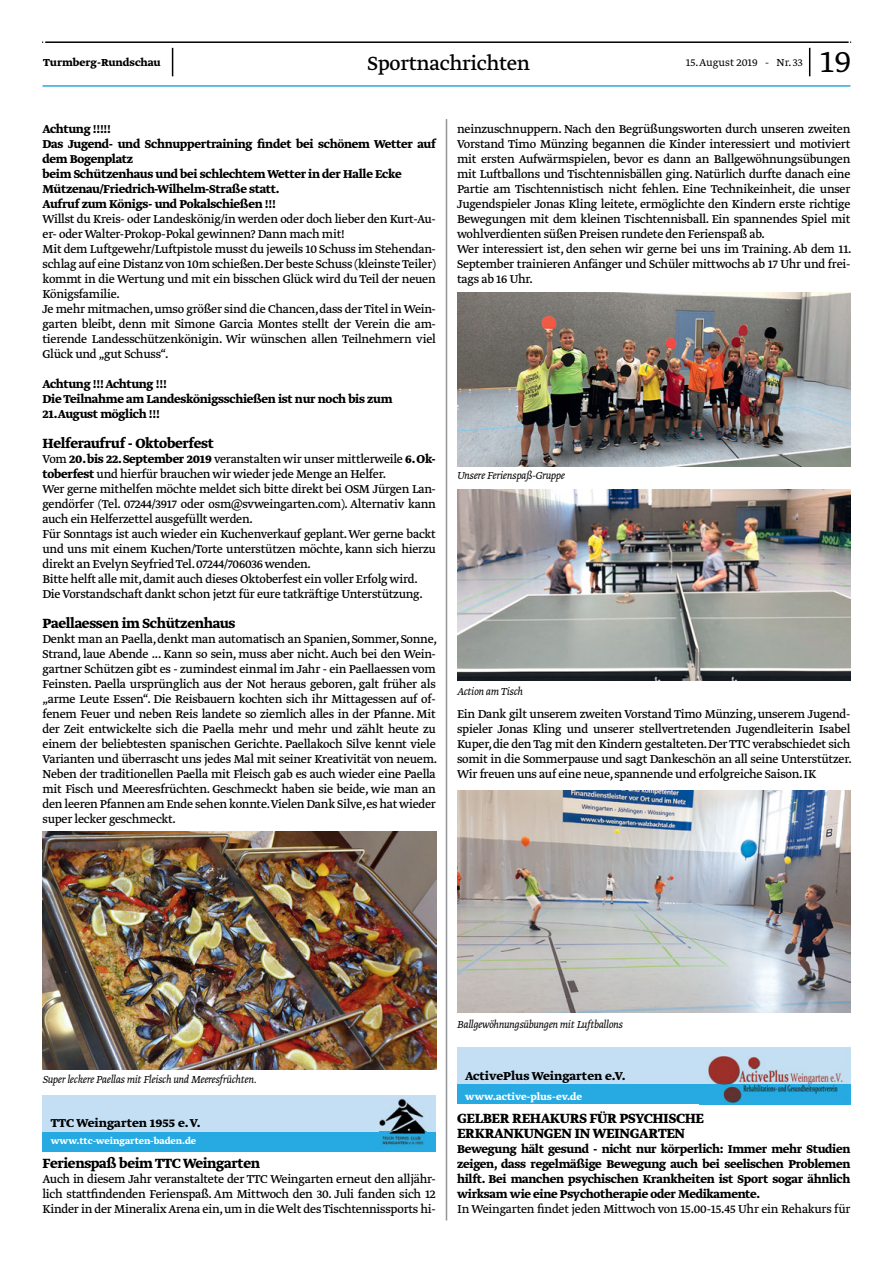
<style>
.page{position:relative;width:893px;height:1263px;background:#fff}
.page>*{position:absolute;margin:0;border:0;box-sizing:border-box;transform-origin:0 0}
.t1{font:300 36px "Greta Text Std";color:#000}
.t2{font:22.5px "Greta Text Std";letter-spacing:-.015em;color:#000}
.t3{font:700 15.75px/15px "Greta Text Std";letter-spacing:-.02em;color:#000}
.t4{font:13.5px/15px "Greta Text Std";letter-spacing:-.02em;color:#000}
.t5{font:700 13.5px/15px "Greta Text Std";letter-spacing:-.02em;color:#000}
.t6{font:13.5px "Greta Text Std Regular Min";letter-spacing:-.02em;color:#000}
.t7{font:700 13.5px "Greta Text Std";color:#000}
.t8{font:italic 300 12px "Greta Text Std";letter-spacing:-.02em;color:#000}
.t9{font:300 12px "Greta Text Std";color:#000}
.t10{font:700 12px "Greta Text Std";color:#000}
.t11{font:700 11.25px "Greta Text Std";color:#fff}
.t12{font:700 10.5px "Greta Text Std";color:#fff}
.s1{font-weight:700}
</style>
<div class="page">
<hr style="left:43px;top:85px;width:807px;height:2px;background:#27aae1">
<hr style="left:45px;top:41px;width:804px;height:2px;background:#000">
<svg style="left:809px;top:48px;width:1px;height:28px"></svg>
<svg style="left:172px;top:48px;width:1px;height:28px"></svg>
<hr style="left:446px;top:119px;width:1px;height:1101px;background:#939598">
<img style="left:43px;top:831px;width:393px;height:238px">
<div style="left:43px;top:1094px;width:393px;height:57px;background:#c4dff4"></div>
<div style="left:43px;top:1131px;width:393px;height:20px;background:#27aae1"></div>
<img style="left:379px;top:1099px;width:47px;height:47px">
<img style="left:457px;top:293px;width:394px;height:174px">
<img style="left:457px;top:489px;width:394px;height:192px">
<img style="left:457px;top:791px;width:394px;height:221px">
<div style="left:457px;top:1047px;width:393px;height:57px;background:#c4dff4"></div>
<div style="left:457px;top:1084px;width:393px;height:20px;background:#27aae1"></div>
<img style="left:705px;top:1056px;width:138px;height:48px">
<p class="t10" style="left:43px;top:56px;width:119px">Turmberg-Rundschau</p>
<h2 class="t2" style="left:368px;top:50px;width:164px">Sportnachrichten</h2>
<p class="t9" style="left:686px;top:56px;width:118px">15. August 2019 - Nr. 33</p>
<h1 class="t1" style="left:820px;top:41px;width:32px">19</h1>
<p class="t5" style="left:43px;top:122px;width:395px">Achtung !!!!!<br>Das Jugend- und Schnuppertraining findet bei schönem Wetter auf dem Bogenplatz<br>beim Schützenhaus und bei schlechtem Wetter in der Halle Ecke Mützenau/Friedrich-Wilhelm-Straße statt.<br>Aufruf zum Königs- und Pokalschießen !!!</p>
<p class="t4" style="left:43px;top:212px;width:395px">Willst du Kreis- oder Landeskönig/in werden oder doch lieber den Kurt-Au&shy;er- oder Walter-Prokop-Pokal gewinnen? Dann mach mit!<br>Mit dem Luftgewehr/Luftpistole musst du jeweils 10 Schuss im Stehendan&shy;schlag auf eine Distanz von 10m schießen.Der beste Schuss (kleinste Teiler) kommt in die Wertung und mit ein bisschen Glück wird du Teil der neuen Königsfamilie.<br>Je mehr mitmachen, umso größer sind die Chancen, dass der Titel in Wein&shy;garten bleibt, denn mit Simone Garcia Montes stellt der Verein die am&shy;tierende Landesschützenkönigin. Wir wünschen allen Teilnehmern viel Glück und „gut Schuss“.</p>
<p class="t5" style="left:43px;top:377px;width:352px">Achtung !!! Achtung !!!<br>Die Teilnahme am Landeskönigsschießen ist nur noch bis zum<br>21.August möglich !!!</p>
<p class="t3" style="left:43px;top:436px;width:173px">Helferaufruf - Oktoberfest</p>
<p class="t4" style="left:43px;top:452px;width:395px">Vom <span class="s1">20. bis 22. September 2019</span> veranstalten wir unser mittlerweile <span class="s1">6. Ok&shy;toberfest</span> und hierfür brauchen wir wieder jede Menge an Helfer.<br>Wer gerne mithelfen möchte meldet sich bitte direkt bei OSM Jürgen Lan&shy;gendörfer (Tel. 07244/3917 oder osm@svweingarten.com). Alternativ kann auch ein Helferzettel ausgefüllt werden.<br>Für Sonntags ist auch wieder ein Kuchenverkauf geplant. Wer gerne backt und uns mit einem Kuchen/Torte unterstützen möchte, kann sich hierzu direkt an Evelyn Seyfried Tel. 07244/706036 wenden.<br>Bitte helft alle mit, damit auch dieses Oktoberfest ein voller Erfolg wird.<br>Die Vorstandschaft dankt schon jetzt für eure tatkräftige Unterstützung.</p>
<p class="t3" style="left:43px;top:616px;width:194px">Paellaessen im Schützenhaus</p>
<p class="t4" style="left:43px;top:632px;width:396px;text-align:justify">Denkt man an Paella, denkt man automatisch an Spanien, Sommer, Sonne, Strand, laue Abende ... Kann so sein, muss aber nicht. Auch bei den Wein&shy;gartner Schützen gibt es - zumindest einmal im Jahr - ein Paellaessen vom Feinsten. Paella ursprünglich aus der Not heraus geboren, galt früher als „arme Leute Essen“. Die Reisbauern kochten sich ihr Mittagessen auf of&shy;fenem Feuer und neben Reis landete so ziemlich alles in der Pfanne. Mit der Zeit entwickelte sich die Paella mehr und mehr und zählt heute zu einem der beliebtesten spanischen Gerichte. Paellakoch Silve kennt viele Varianten und überrascht uns jedes Mal mit seiner Kreativität von neuem.<br>Neben der traditionellen Paella mit Fleisch gab es auch wieder eine Paella mit Fisch und Meeresfrüchten. Geschmeckt haben sie beide, wie man an den leeren Pfannen am Ende sehen konnte.Vielen Dank Silve,es hat wieder super lecker geschmeckt.</p>
<p class="t4" style="left:457px;top:122px;width:396px">neinzuschnuppern. Nach den Begrüßungsworten durch unseren zweiten Vorstand Timo Münzing begannen die Kinder interessiert und motiviert mit ersten Aufwärmspielen, bevor es dann an Ballgewöhnungsübungen mit Luftballons und Tischtennisbällen ging. Natürlich durfte danach eine Partie am Tischtennistisch nicht fehlen. Eine Technikeinheit, die unser Jugendspieler Jonas Kling leitete, ermöglichte den Kindern erste richtige Bewegungen mit dem kleinen Tischtennisball. Ein spannendes Spiel mit wohlverdienten süßen Preisen rundete den Ferienspaß ab.<br>Wer interessiert ist, den sehen wir gerne bei uns im Training. Ab dem 11.<br>September trainieren Anfänger und Schüler mittwochs ab 17 Uhr und frei&shy;tags ab 16 Uhr.</p>
<p class="t8" style="left:457px;top:468px;width:109px">Unsere Ferienspaß-Gruppe</p>
<p class="t8" style="left:457px;top:684px;width:67px">Action am Tisch</p>
<p class="t4" style="left:457px;top:707px;width:396px;text-align:justify">Ein Dank gilt unserem zweiten Vorstand Timo Münzing, unserem Jugend&shy;spieler Jonas Kling und unserer stellvertretenden Jugendleiterin Isabel Kuper, die den Tag mit den Kindern gestalteten. Der TTC verabschiedet sich somit in die Sommerpause und sagt Dankeschön an all seine Unterstützer.<br>Wir freuen uns auf eine neue, spannende und erfolgreiche Saison. IK</p>
<p class="t8" style="left:43px;top:1072px;width:216px">Super leckere Paellas mit Fleisch und Meeresfrüchten.</p>
<p class="t7" style="left:51px;top:1115px;width:152px">TTC Weingarten 1955 e. V.</p>
<p class="t12" style="left:51px;top:1135px;width:147px">www.ttc-weingarten-baden.de</p>
<p class="t3" style="left:43px;top:1156px;width:219px">Ferienspaß beim TTC Weingarten</p>
<p class="t4" style="left:43px;top:1172px;width:395px;text-align:justify">Auch in diesem Jahr veranstaltete der TTC Weingarten erneut den alljähr&shy;lich stattfindenden Ferienspaß. Am Mittwoch den 30. Juli fanden sich 12<br>Kinder in der Mineralix Arena ein, um in die Welt des Tischtennissports hi-</p>
<p class="t8" style="left:457px;top:1017px;width:168px">Ballgewöhnungsübungen mit Luftballons</p>
<p class="t7" style="left:465px;top:1068px;width:162px">ActivePlus Weingarten e.V.</p>
<p class="t11" style="left:465px;top:1090px;width:118px">www.active-plus-ev.de</p>
<p class="t3" style="left:457px;top:1111px;width:249px">GELBER REHAKURS FÜR PSYCHISCHE<br>ERKRANKUNGEN IN WEINGARTEN</p>
<p class="t5" style="left:457px;top:1142px;width:395px;text-align:justify">Bewegung hält gesund - nicht nur körperlich: Immer mehr Studien zeigen, dass regelmäßige Bewegung auch bei seelischen Problemen hilft. Bei manchen psychischen Krankheiten ist Sport sogar ähnlich wirksam wie eine Psychotherapie oder Medikamente.</p>
<p class="t6" style="left:457px;top:1201px;width:395px">In Weingarten findet jeden Mittwoch von 15.00-15.45 Uhr ein Rehakurs für</p>
</div>
